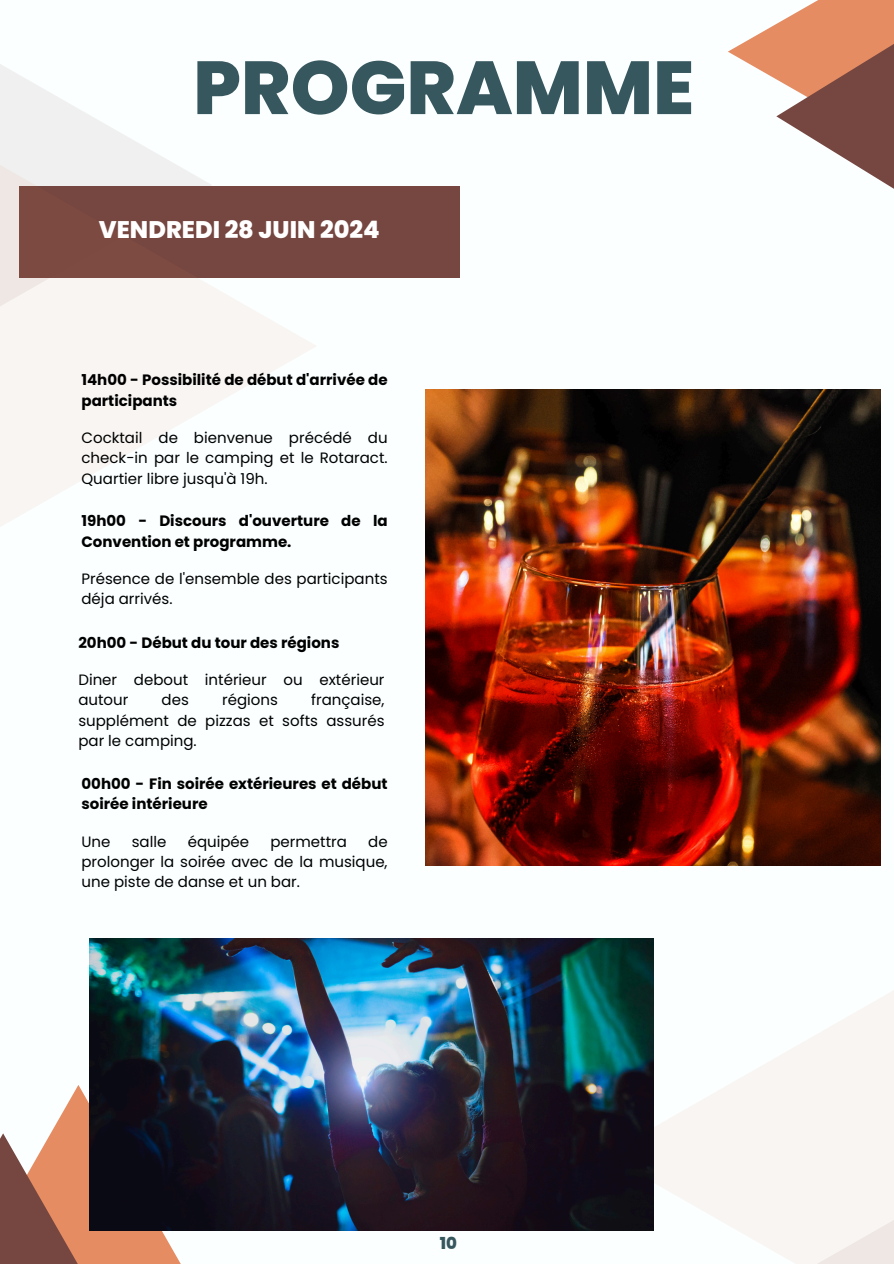
<style>
.page{position:relative;width:894px;height:1264px;background:#fff}
.page>*{position:absolute;margin:0;border:0;box-sizing:border-box;transform-origin:0 0}
.t1{font:800 75px "Poppins";color:#37575f}
.t2{font:800 24px "Poppins";color:#fff}
.t3{font:800 16.5px "Poppins";color:#37575f}
.t4{font:15px/20.2px "Poppins";color:#000;text-align:justify}
.t5{font:700 15px/20.2px "Poppins";color:#000}
</style>
<div class="page">
<div style="left:0;top:0;width:893px;height:1263px;background:#fbffff"></div>
<div style="left:19px;top:186px;width:440px;height:91px;background:#764640"></div>
<svg style="left:0;top:277px;width:317px;height:250px"></svg>
<svg style="left:0;top:64px;width:212px;height:388px"></svg>
<div style="left:604px;top:855px;width:289px;height:408px;background:linear-gradient(to right,#fafbfb,#f8fcfc)"></div>
<div style="left:713px;top:1023px;width:180px;height:240px;background:linear-gradient(to right,#faf9f8,#f8f2ef)"></div>
<svg style="left:728px;top:24px;width:48px;height:55px"></svg>
<svg style="left:776px;top:0;width:117px;height:188px"></svg>
<svg style="left:51px;top:1085px;width:161px;height:178px;fill:#e58c63"></svg>
<svg style="left:0;top:1133px;width:137px;height:130px;background:#ba7860"></svg>
<img style="left:426px;top:389px;width:454px;height:476px">
<img style="left:89px;top:938px;width:564px;height:292px">
<h3 class="t1" style="left:193px;top:35px;width:502px">PROGRAMME</h3>
<p class="t2" style="left:99px;top:213px;width:282px">VENDREDI 28 JUIN 2024</p>
<p class="t5" style="left:81px;top:370px;width:307px">14h00 - Possibilité de début d'arrivée de participants</p>
<h3 class="t4" style="left:81px;top:427px;width:307px">Cocktail de bienvenue précédé du check-in par le camping et le Rotaract.<br>Quartier libre jusqu'à 19h.</h3>
<p class="t5" style="left:81px;top:511px;width:307px">19h00 - Discours d'ouverture de la<br>Convention et programme.</p>
<h3 class="t4" style="left:81px;top:568px;width:307px">Présence de l'ensemble des participants déja arrivés.</h3>
<p class="t5" style="left:78px;top:632px;width:262px">20h00 - Début du tour des régions</p>
<h3 class="t4" style="left:78px;top:669px;width:307px">Diner debout intérieur ou extérieur autour</h3>
<h3 class="t4" style="left:162px;top:690px;width:29px">des</h3>
<h3 class="t4" style="left:222px;top:690px;width:57px">régions</h3>
<h3 class="t4" style="left:78px;top:690px;width:307px;text-indent:233px">française, supplément de pizzas et softs assurés par le camping.</h3>
<p class="t5" style="left:81px;top:773px;width:307px">00h00 - Fin soirée extérieures et début soirée intérieure</p>
<p class="t4" style="left:81px;top:831px;width:31px">Une</p>
<p class="t4" style="left:132px;top:831px;width:36px">salle</p>
<p class="t4" style="left:188px;top:831px;width:63px">équipée</p>
<p class="t4" style="left:270px;top:831px;width:78px">permettra</p>
<p class="t4" style="left:81px;top:831px;width:307px;text-indent:286px">de prolonger la soirée avec de la musique, une piste de danse et un bar.</p>
<p class="t3" style="left:439px;top:1231px;width:19px">10</p>
</div>
